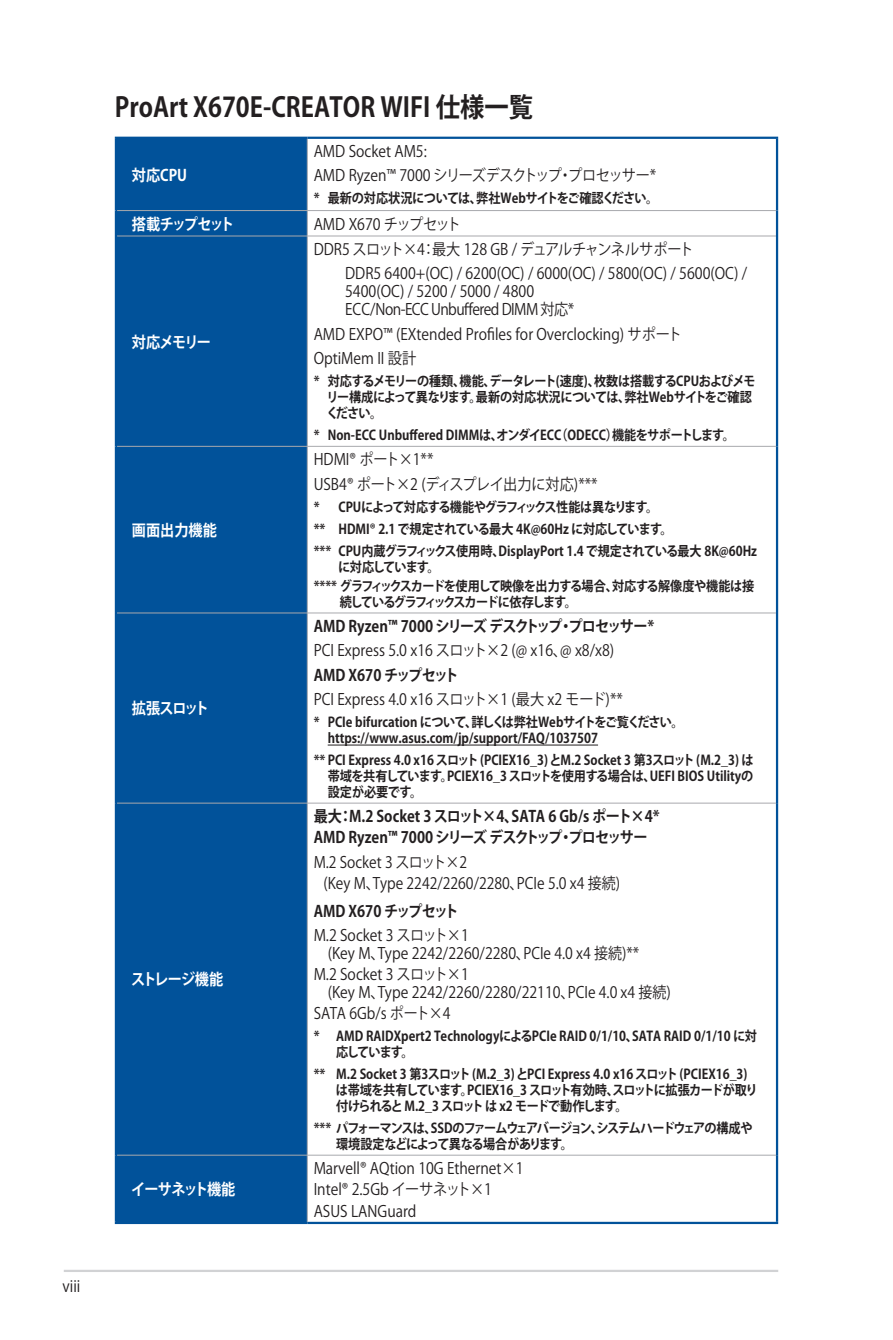
<style>
.page{position:relative;width:893px;height:1340px;background:#fff}
.page>*{position:absolute;margin:0;border:0;box-sizing:border-box;transform-origin:0 0}
.Heading_1{font:700 27px "Koz Go Pr 6 N";color:#231f20;scale:.9 1}
.Specs_Text{font:15.75px/18px "Koz Go Pr 6 N";color:#231f20;scale:.9 1}
.Specs_Text-Indent{font:15.75px "Koz Go Pr 6 N";color:#231f20;scale:.9 1}
.Specs_Text-Indent-2{font:15.75px/18px "Koz Go Pro";color:#231f20;scale:.9 1}
.Specs_Text-2{font:15.75px "Koz Go Pr 6 N";color:#231f20;scale:.89 1}
.Specs_Text_Bold{font:700 15.75px "Koz Go Pr 6 N";letter-spacing:-.06em;color:#231f20;scale:.9 1}
.Specs_Text_Bold-2{font:700 15.75px "Koz Go Pr 6 N";color:#231f20;scale:.9 1}
.Specs_Text-Indent-3{font:15.75px "Koz Go Pr 6 N";letter-spacing:-.02em;color:#231f20;scale:.9 1}
.Specs_Text_Head{font:700 15.75px "Koz Go Pr 6 N";letter-spacing:-.05em;color:#fff;scale:.9 1}
.Specs_Text_Bold-3{font:700 15.75px "Koz Go Pr 6 N";letter-spacing:-.03em;color:#231f20;scale:.9 1}
.Specs_Text-3{font:15.75px "Koz Go Pro";color:#231f20;scale:.9 1}
.Specs_Text_Head-2{font:700 15.75px "Koz Go Pr 6 N";letter-spacing:-.13em;color:#fff;scale:.9 1}
.Specs_Text_Head-3{font:700 15.75px "Koz Go Pr 6 N";letter-spacing:-.08em;color:#fff;scale:.9 1}
.Specs_Text-note{font:700 13.5px/15.8px "Koz Go Pro";letter-spacing:-.02em;color:#231f20;text-align:justify;scale:.9 1}
.Specs_Text-note-2{font:700 13.5px/15.8px "Koz Go Pro";color:#231f20;scale:.9 1}
.Specs_Text-note-3{font:700 13.5px/15.8px "Koz Go Pr 6 N";letter-spacing:-.04em;color:#231f20;scale:.9 1}
.Specs_Text-note-4{font:700 13.5px/15.8px "Koz Go Pr 6 N";letter-spacing:-.02em;color:#231f20;scale:.9 1}
.Specs_Text-note-5{font:700 13.5px/15.8px "Koz Go Pr 6 N";color:#231f20;scale:.9 1}
.Specs_Text-note-6{font:700 13.5px/15.8px "Koz Go Pr 6 N";letter-spacing:-.09em;color:#231f20;scale:.9 1}
.Specs_Text-note-7{font:700 13.5px/15.8px "Koz Go Pro";letter-spacing:-.08em;color:#231f20;scale:.9 1}
.Specs_Text-note-8{font:700 13.5px "Koz Go Pro";letter-spacing:-.07em;color:#231f20;scale:.9 1}
.s1{font-family:"Koz Go Pr 6 N"}
</style>
<div class="page">
<hr style="left:64px;top:1269px;width:714px;height:2px;background:#d1d2d4">
<div style="left:117px;top:139px;width:190px;height:1082px;background:#01529a"></div>
<hr style="left:307px;top:210px;width:469px;height:1px;background:#a8a9ad">
<hr style="left:307px;top:236px;width:469px;height:1px;background:#a8a9ad">
<hr style="left:776px;top:210px;width:2px;height:26px;background:#01529a">
<hr style="left:115px;top:210px;width:2px;height:26px;background:#01529a">
<hr style="left:117px;top:210px;width:190px;height:1px;background:#a8a9ad">
<svg style="left:307px;top:211px;width:1px;height:25px"></svg>
<hr style="left:117px;top:236px;width:190px;height:1px;background:#a8a9ad">
<hr style="left:115px;top:137px;width:192px;height:2px;background:#01529a">
<hr style="left:115px;top:139px;width:2px;height:71px;background:#01529a">
<hr style="left:307px;top:137px;width:471px;height:2px;background:#01529a">
<hr style="left:776px;top:139px;width:2px;height:71px;background:#01529a">
<hr style="left:115px;top:236px;width:2px;height:210px;background:#01529a">
<hr style="left:776px;top:236px;width:2px;height:210px;background:#01529a">
<hr style="left:115px;top:446px;width:2px;height:167px;background:#01529a">
<hr style="left:776px;top:446px;width:2px;height:167px;background:#01529a">
<hr style="left:115px;top:613px;width:2px;height:190px;background:#01529a">
<hr style="left:776px;top:613px;width:2px;height:190px;background:#01529a">
<hr style="left:115px;top:803px;width:2px;height:352px;background:#01529a">
<hr style="left:776px;top:803px;width:2px;height:352px;background:#01529a">
<hr style="left:115px;top:1155px;width:2px;height:66px;background:#01529a">
<hr style="left:776px;top:1155px;width:2px;height:66px;background:#01529a">
<hr style="left:115px;top:1221px;width:192px;height:2px;background:#01529a">
<hr style="left:307px;top:1221px;width:471px;height:2px;background:#01529a">
<hr style="left:307px;top:139px;width:1px;height:71px;background:#a8a9ad">
<hr style="left:307px;top:236px;width:1px;height:210px;background:#a8a9ad">
<hr style="left:117px;top:446px;width:190px;height:1px;background:#a8a9ad">
<hr style="left:307px;top:446px;width:469px;height:1px;background:#a8a9ad">
<hr style="left:307px;top:446px;width:1px;height:166px;background:#a8a9ad">
<hr style="left:117px;top:612px;width:190px;height:1px;background:#a8a9ad">
<hr style="left:307px;top:612px;width:469px;height:1px;background:#a8a9ad">
<hr style="left:307px;top:613px;width:1px;height:189px;background:#a8a9ad">
<hr style="left:117px;top:802px;width:190px;height:1px;background:#a8a9ad">
<hr style="left:307px;top:802px;width:469px;height:1px;background:#a8a9ad">
<hr style="left:307px;top:803px;width:1px;height:351px;background:#a8a9ad">
<hr style="left:117px;top:1154px;width:190px;height:1px;background:#a8a9ad">
<hr style="left:307px;top:1154px;width:469px;height:1px;background:#a8a9ad">
<hr style="left:307px;top:1155px;width:1px;height:66px;background:#a8a9ad">
<hr style="left:328px;top:744px;width:270px;height:1px;background:#231f20">
<p class="Specs_Text" style="left:63px;top:1277px;width:21px">viii</p>
<p class="Heading_1" style="left:115px;top:92px;width:466px">ProArt X670E-CREATOR WIFI 仕様一覧</p>
<p class="Specs_Text_Head" style="left:132px;top:166px;width:63px">対応CPU</p>
<p class="Specs_Text-Indent" style="left:314px;top:142px;width:127px">AMD Socket AM5:</p>
<p class="Specs_Text-Indent-3" style="left:314px;top:166px;width:382px">AMD Ryzen™ 7000 シリーズデスクトップ・プロセッサー*</p>
<p class="Specs_Text-note-4" style="left:314px;top:191px;width:384px">* 最新の対応状況については、弊社Webサイトをご確認ください。</p>
<p class="Specs_Text_Head-2" style="left:132px;top:215px;width:115px">搭載チップセット</p>
<p class="Specs_Text" style="left:314px;top:215px;width:165px">AMD X670 チップセット</p>
<p class="Specs_Text_Head" style="left:132px;top:333px;width:90px">対応メモリー</p>
<p class="Specs_Text_Head" style="left:132px;top:521px;width:96px">画面出力機能</p>
<p class="Specs_Text_Head" style="left:132px;top:699px;width:87px">拡張スロット</p>
<p class="Specs_Text_Head" style="left:131px;top:970px;width:104px">ストレージ機能</p>
<p class="Specs_Text_Head-3" style="left:131px;top:1180px;width:117px">イーサネット機能</p>
<p class="Specs_Text" style="left:314px;top:240px;width:424px">DDR5 スロット×4：最大 128 GB / デュアルチャンネルサポート</p>
<p class="Specs_Text" style="left:345px;top:265px;width:448px">DDR5 6400+(OC) / 6200(OC) / 6000(OC) / 5800(OC) / 5600(OC) /<br>5400(OC) / 5200 / 5000 / 4800<br>ECC/Non-ECC Unbuffered DIMM 対応*</p>
<p class="Specs_Text-Indent" style="left:314px;top:325px;width:411px">AMD EXPO™ (EXtended Profiles for Overclocking) サポート</p>
<p class="Specs_Text" style="left:314px;top:350px;width:115px">OptiMem II 設計</p>
<p class="Specs_Text-note-4" style="left:326px;top:374px;width:478px;text-indent:-13px">* 対応するメモリーの種類、機能、データレート(速度)、枚数は搭載するCPUおよびメモリー構成によって異なります。最新の対応状況については、弊社Webサイトをご確認ください。</p>
<p class="Specs_Text-note-5" style="left:314px;top:427px;width:470px">* Non-ECC Unbuffered DIMMは、オンダイECC（ODECC）機能をサポートします。</p>
<p class="Specs_Text-3" style="left:314px;top:449px;width:135px">HDMI® ポート×1**</p>
<p class="Specs_Text-Indent" style="left:314px;top:475px;width:317px">USB4® ポート×2 (ディスプレイ出力に対応)***</p>
<p class="Specs_Text-note-8" style="left:314px;top:498px;width:384px">* CPUによって対応する機能やグラフィックス性能は異なります。</p>
<p class="Specs_Text-note" style="left:314px;top:522px;width:400px">** HDMI® 2.1 で規定されている最大 4K@60Hz に対応しています。</p>
<p class="Specs_Text-note-2" style="left:338px;top:544px;width:467px;text-indent:-25px">*** CPU内蔵グラフィックス使用時、DisplayPort 1.4 で規定されている最大 8K@60Hzに対応しています。</p>
<p class="Specs_Text-note-7" style="left:340px;top:579px;width:462px;text-indent:-26px">**** グラフィックスカードを使用して映像を出力する場合、対応する解像度や機能は接続しているグラフィックスカードに依存します。</p>
<p class="Specs_Text_Bold" style="left:314px;top:617px;width:380px">AMD Ryzen™ 7000 シリーズ デスクトップ・プロセッサー*</p>
<p class="Specs_Text" style="left:314px;top:642px;width:336px">PCI Express 5.0 x16 スロット×2 (@ x16、@ x8/x8)</p>
<p class="Specs_Text_Bold-3" style="left:314px;top:666px;width:163px">AMD X670 チップセット</p>
<p class="Specs_Text" style="left:314px;top:690px;width:345px">PCI Express 4.0 x16 スロット×1 (最大 x2 モード)**</p>
<p class="Specs_Text-note-2" style="left:328px;top:715px;width:397px;text-indent:-14px">* PCIe bifurcation について、詳しくは弊社Webサイトをご覧ください。https://www.asus.com/jp/support/FAQ/1037507</p>
<p class="Specs_Text-note" style="left:328px;top:753px;width:475px;text-indent:-14px">** PCI Express 4.0 x16 スロット(PCIEX16_3)とM.2 Socket 3 第3スロット(M.2_3) は帯域を共有しています。PCIEX16_3 スロットを使用する場合は、UEFI BIOS Utilityの設定が必要です。</p>
<p class="Specs_Text_Bold-2" style="left:314px;top:807px;width:386px">最大：M.2 Socket 3 スロット×4、SATA 6 Gb/s ポート×4*</p>
<p class="Specs_Text_Bold" style="left:314px;top:828px;width:373px">AMD Ryzen™ 7000 シリーズ デスクトップ・プロセッサー</p>
<p class="Specs_Text-2" style="left:314px;top:853px;width:174px">M.2 Socket 3 スロット×2</p>
<p class="Specs_Text-2" style="left:323px;top:874px;width:335px">(Key M、Type 2242/2260/2280、PCIe 5.0 x4 接続)</p>
<p class="Specs_Text_Bold-3" style="left:314px;top:901px;width:163px">AMD X670 チップセット</p>
<p class="Specs_Text-Indent-2" style="left:328px;top:926px;width:348px;text-indent:-14px">M.2 Socket 3 スロット×1<br>(Key M、Type 2242/2260/2280、<span class="s1">PCIe 4.0 x4 接続</span>)**</p>
<p class="Specs_Text-Indent-2" style="left:328px;top:965px;width:383px;text-indent:-14px">M.2 Socket 3 スロット×1<br>(Key M、Type 2242/2260/2280/22110、<span class="s1">PCIe 4.0 x4 接続</span>)</p>
<p class="Specs_Text-2" style="left:314px;top:1004px;width:155px">SATA 6Gb/s ポート×4</p>
<p class="Specs_Text-note-5" style="left:336px;top:1028px;width:469px;text-indent:-22px">* AMD RAIDXpert2 TechnologyによるPCIe RAID 0/1/10、SATA RAID 0/1/10 に対応しています。</p>
<p class="Specs_Text-note-3" style="left:336px;top:1066px;width:470px;text-indent:-22px">** M.2 Socket 3 第3スロット (M.2_3) とPCI Express 4.0 x16 スロット (PCIEX16_3)は帯域を共有しています。PCIEX16_3 スロット有効時、スロットに拡張カードが取り付けられると M.2_3 スロット は x2 モードで動作します。</p>
<p class="Specs_Text-note-6" style="left:336px;top:1120px;width:464px;text-indent:-22px">*** パフォーマンスは、SSDのファームウェアバージョン、システムハードウェアの構成や環境設定などによって異なる場合があります。</p>
<p class="Specs_Text" style="left:314px;top:1159px;width:235px">Marvell® AQtion 10G Ethernet×1</p>
<p class="Specs_Text-Indent" style="left:314px;top:1180px;width:200px">Intel® 2.5Gb イーサネット×1</p>
<p class="Specs_Text-Indent" style="left:314px;top:1201px;width:116px">ASUS LANGuard</p>
</div>
